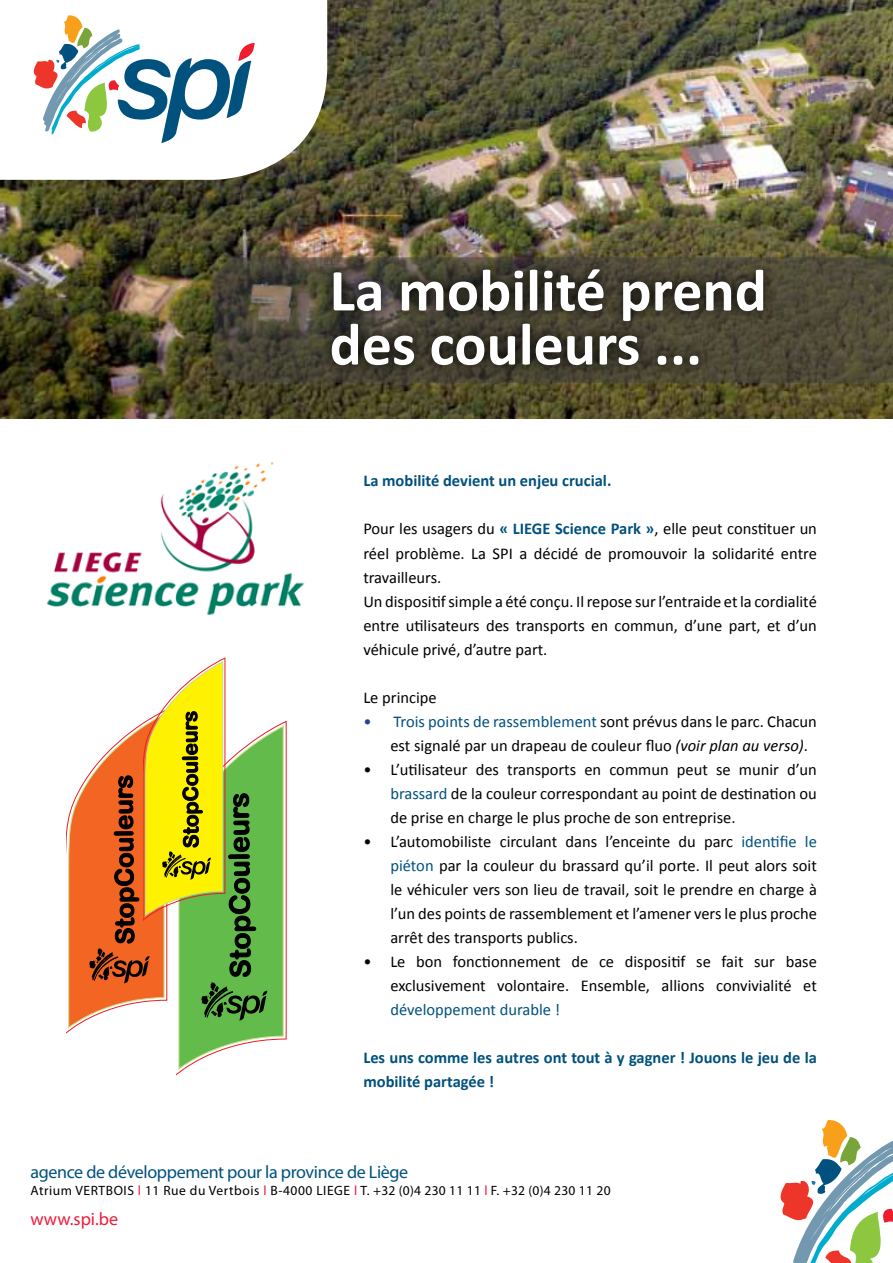
<style>
.page{position:relative;width:893px;height:1263px;background:#fff}
.page>*{position:absolute;margin:0;border:0;box-sizing:border-box;transform-origin:0 0}
.t1{font:700 60px/54px "Calibri";color:#fff}
.t2{font:18px "Myriad Pro";letter-spacing:-.02em;color:#00517d}
.t3{font:18px "Myriad Pro";color:#ed1a3b}
.t4{font:16.5px/24px "Calibri";color:#000}
.t5{font:700 16.5px/24px "Calibri";color:#00517d}
.t6{font:16.5px "Calibri";color:#00517d}
.t7{font:13.5px "Myriad Pro";letter-spacing:.04em;color:#000}
.s1{font-weight:700;color:#00517d}
.s2{color:#25408f}
.s3{color:#00517d}
.s4{font-style:italic}
.s5{color:#ed1a3b}
</style>
<div class="page">
<img style="left:0;top:0;width:893px;height:419px">
<svg style="left:0;top:0;width:327px;height:180px"></svg>
<svg style="left:31px;top:15px;width:224px;height:128px"></svg>
<svg style="left:780px;top:1120px;width:113px;height:143px"></svg>
<img style="left:46px;top:462px;width:259px;height:153px">
<svg style="left:67px;top:658px;width:219px;height:417px"></svg>
<svg style="left:214px;top:257px;width:679px;height:126px;background:#4e4938"></svg>
<div style="left:318px;top:256px;width:459px;height:122px;background:#000;opacity:.75"></div>
<h1 class="t1" style="left:330px;top:263px;width:439px">La mobilité prend des couleurs ...</h1>
<p class="t5" style="left:363px;top:469px;width:250px">La mobilité devient un enjeu crucial.</p>
<p class="t4" style="left:363px;top:517px;width:455px">Pour les usagers du <span class="s1">« LIEGE Science Park »</span>, elle peut constituer un réel problème. La SPI a décidé de promouvoir la solidarité entre travailleurs.<br>Un dispositif simple a été conçu. Il repose sur l’entraide et la cordialité entre utilisateurs des transports en commun, d’une part, et d’un véhicule privé, d’autre part.</p>
<p class="t4" style="left:363px;top:685px;width:75px">Le principe</p>
<p class="t4" style="left:390px;top:709px;width:428px;text-indent:-27px"><span class="s2">•</span> <span class="s3">Trois points de rassemblement</span> sont prévus dans le parc. Chacun est signalé par un drapeau de couleur fluo <span class="s4">(voir plan au verso)</span>.</p>
<p class="t4" style="left:390px;top:757px;width:428px;text-align:justify;text-indent:-27px">• L’utilisateur des transports en commun peut se munir d’un <span class="s3">brassard</span> de la couleur correspondant au point de destination ou de prise en charge le plus proche de son entreprise.</p>
<p class="t4" style="left:390px;top:829px;width:428px;text-align:justify;text-indent:-27px">• L’automobiliste circulant dans l’enceinte du parc <span class="s3">identifie le piéton</span> par la couleur du brassard qu’il porte. Il peut alors soit le véhiculer vers son lieu de travail, soit le prendre en charge à l’un des points de rassemblement et l’amener vers le plus proche arrêt des transports publics.</p>
<p class="t4" style="left:363px;top:949px;width:455px;text-align:right">• Le bon fonctionnement de ce dispositif se fait sur base exclusivement volontaire. Ensemble, allions convivialité et</p>
<p class="t6" style="left:390px;top:999px;width:171px">développement durable !</p>
<p class="t5" style="left:363px;top:1045px;width:455px">Les uns comme les autres ont tout à y gagner ! Jouons le jeu de la mobilité partagée !</p>
<p class="t2" style="left:30px;top:1161px;width:379px">agence de développement pour la province de Liège</p>
<p class="t7" style="left:30px;top:1182px;width:582px">Atrium VERTBOIS <span class="s5">l</span> 11 Rue du Vertbois <span class="s5">l</span> B-4000 LIEGE <span class="s5">l</span> T. +32 (0)4 230 11 11 <span class="s5">l</span> F. +32 (0)4 230 11 20</p>
<p class="t3" style="left:30px;top:1208px;width:89px">www.spi.be</p>
</div>
